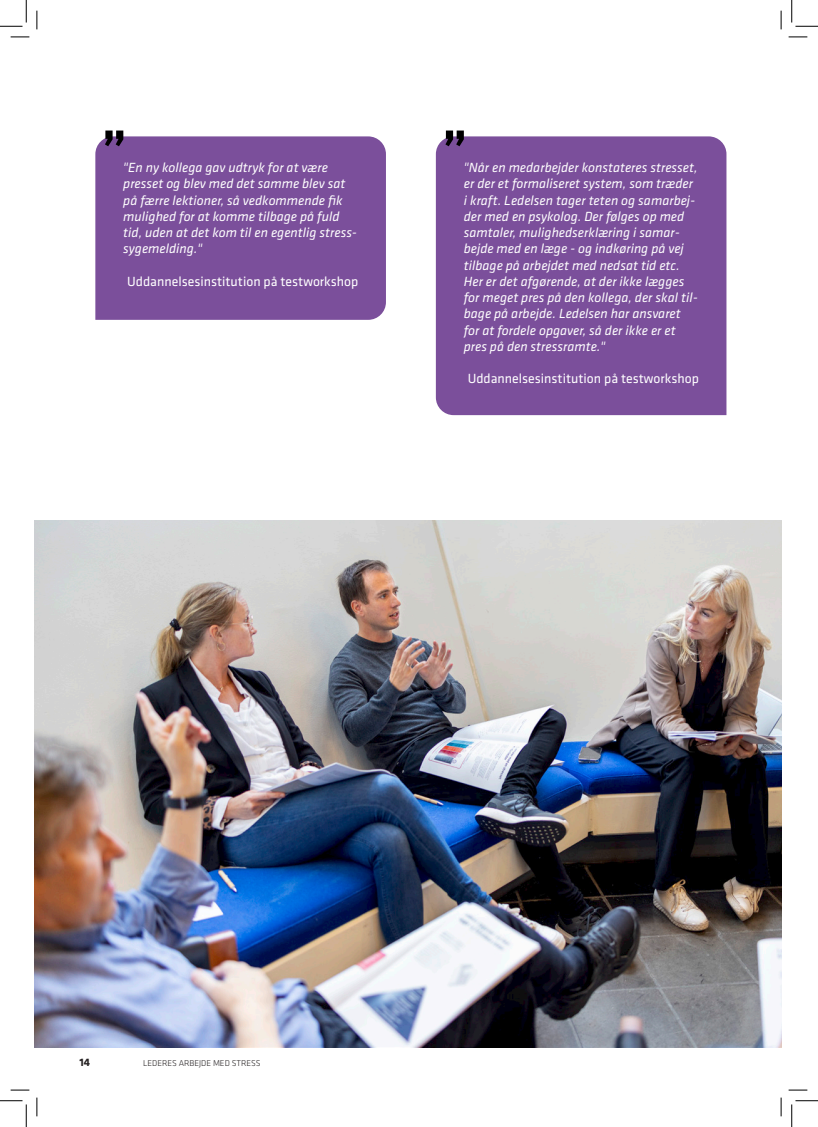
<style>
.page{position:relative;width:818px;height:1127px;background:#fff}
.page>*{position:absolute;margin:0;border:0;box-sizing:border-box;transform-origin:0 0}
.t1{font:700 50px "Klavika Basic";color:#000}
.BAR_Brød{font:italic 13.75px/16.2px "Klavika";color:#fff}
.BAR_Brød-2{font:13.75px "Klavika";color:#fff}
.t2{font:700 11.25px "Klavika";color:#231f20}
.t3{font:300 8.75px "Klavika";color:#231f20}
</style>
<div class="page">
<img style="left:35px;top:520px;width:746px;height:527px">
<div style="left:95px;top:136px;width:291px;height:184px;background:#7b4f9b"></div>
<div style="left:436px;top:136px;width:290px;height:279px;background:#7b4f9b"></div>
<svg style="left:11px;top:36px;width:18px;height:2px"></svg>
<svg style="left:788px;top:36px;width:19px;height:2px"></svg>
<svg style="left:11px;top:1089px;width:18px;height:1px"></svg>
<svg style="left:788px;top:1089px;width:19px;height:1px"></svg>
<svg style="left:36px;top:11px;width:2px;height:18px"></svg>
<svg style="left:36px;top:1097px;width:2px;height:18px"></svg>
<svg style="left:780px;top:11px;width:2px;height:18px"></svg>
<svg style="left:780px;top:1097px;width:2px;height:18px"></svg>
<svg style="left:0;top:0;width:27px;height:27px"></svg>
<svg style="left:0;top:1100px;width:27px;height:26px"></svg>
<svg style="left:791px;top:0;width:27px;height:27px"></svg>
<svg style="left:791px;top:1100px;width:27px;height:26px"></svg>
<p class="t1" style="left:102px;top:112px;width:26px">”</p>
<p class="t1" style="left:443px;top:112px;width:26px">”</p>
<p class="BAR_Brød" style="left:123px;top:159px;width:235px">"En ny kollega gav udtryk for at være presset og blev med det samme blev sat på færre lektioner, så vedkommende fik mulighed for at komme tilbage på fuld tid, uden at det kom til en egentlig stress&shy;sygemelding."</p>
<p class="BAR_Brød-2" style="left:127px;top:272px;width:233px">Uddannelsesinstitution på testworkshop</p>
<p class="BAR_Brød" style="left:464px;top:159px;width:235px">"Når en medarbejder konstateres stresset, er der et formaliseret system, som træder i kraft. Ledelsen tager teten og samarbej&shy;der med en psykolog. Der følges op med samtaler, mulighedserklæring i samar&shy;bejde med en læge - og indkøring på vej tilbage på arbejdet med nedsat tid etc.<br>Her er det afgørende, at der ikke lægges for meget pres på den kollega, der skal til&shy;bage på arbejde. Ledelsen har ansvaret for at fordele opgaver, så der ikke er et pres på den stressramte."</p>
<p class="BAR_Brød-2" style="left:468px;top:370px;width:233px">Uddannelsesinstitution på testworkshop</p>
<p class="t2" style="left:79px;top:1053px;width:12px">14</p>
<p class="t3" style="left:143px;top:1057px;width:119px">LEDERES ARBEJDE MED STRESS</p>
</div>
